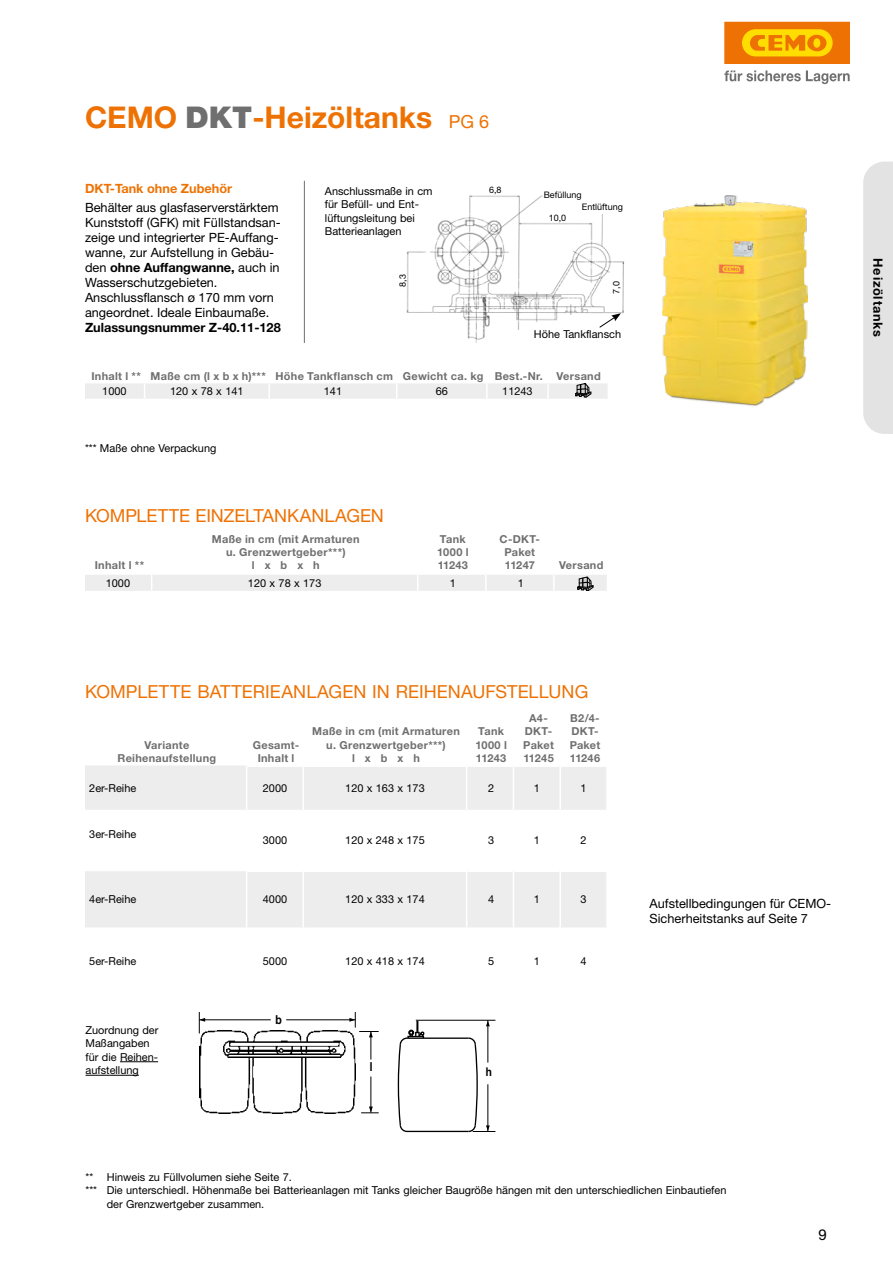
<style>
.page{position:relative;width:893px;height:1263px;background:#fff}
.page>*{position:absolute;margin:0;border:0;box-sizing:border-box;transform-origin:0 0}
.t1{font:700 30px "Helvetica Neue LT Pro";color:#ee7203}
.t2{font:18px "Helvetica Neue LT Pro";color:#ee7203}
.t3{font:15px "Helvetica Neue LT Pro";color:#000}
.t4{font:12.75px/15px "Helvetica Neue LT Pro";color:#000}
.t5{font:700 12.75px "Helvetica Neue LT Pro";color:#000}
.t6{font:700 12.75px "Helvetica Neue LT Pro";color:#ee7203}
.t7{font:700 12.75px "Helvetica Neue LT Pro";letter-spacing:.06em;color:#000}
.t8{font:700 12.45px "Helvetica Neue LT Pro";color:#000;scale:.85 1}
.t9{font:700 12px "Helvetica Neue LT Pro";color:#000;scale:.85 1}
.t10{font:10.95px/13.5px "Helvetica Neue LT Pro";color:#000}
.t11{font:700 10.95px/13.5px "Helvetica Neue LT Pro";letter-spacing:.025em;color:#706f6f;text-align:center}
.t12{font:9px "Helvetica Neue LT Pro";color:#000}
.s1{font-weight:900;color:#706f6f}
.s2{font-weight:400;font-size:18px}
.s3{font-weight:700}
</style>
<div class="page">
<div style="left:863px;top:162px;width:30px;height:272px;background:#e3e3e3"></div>
<svg style="left:397px;top:1020px;width:98px;height:113px"></svg>
<hr style="left:416px;top:1020px;width:79px;height:1px;background:#000">
<hr style="left:487px;top:1020px;width:1px;height:42px;background:#000">
<hr style="left:487px;top:1084px;width:1px;height:47px;background:#000">
<svg style="left:199px;top:1012px;width:180px;height:101px"></svg>
<hr style="left:371px;top:1076px;width:1px;height:37px;background:#000">
<img style="left:199px;top:1031px;width:157px;height:82px">
<img style="left:662px;top:196px;width:145px;height:210px">
<svg style="left:85px;top:766px;width:521px;height:161px;fill:#ededed"></svg>
<hr style="left:247px;top:764px;width:56px;height:3px;background:#fff">
<hr style="left:304px;top:764px;width:162px;height:3px;background:#fff">
<hr style="left:467px;top:764px;width:46px;height:3px;background:#fff">
<hr style="left:514px;top:764px;width:45px;height:3px;background:#fff">
<hr style="left:561px;top:764px;width:47px;height:3px;background:#fff">
<hr style="left:247px;top:869px;width:56px;height:3px;background:#fff">
<hr style="left:304px;top:869px;width:162px;height:3px;background:#fff">
<hr style="left:467px;top:869px;width:46px;height:3px;background:#fff">
<hr style="left:514px;top:869px;width:45px;height:3px;background:#fff">
<hr style="left:561px;top:869px;width:45px;height:3px;background:#fff">
<hr style="left:85px;top:870px;width:162px;height:1px;background:#fff">
<hr style="left:246px;top:765px;width:1px;height:45px;background:#fff">
<hr style="left:303px;top:765px;width:1px;height:45px;background:#fff">
<hr style="left:466px;top:765px;width:1px;height:45px;background:#fff">
<hr style="left:513px;top:765px;width:1px;height:45px;background:#fff">
<hr style="left:559px;top:765px;width:2px;height:45px;background:#fff">
<hr style="left:246px;top:811px;width:1px;height:59px;background:#fff">
<hr style="left:303px;top:811px;width:1px;height:59px;background:#fff">
<hr style="left:466px;top:811px;width:1px;height:59px;background:#fff">
<hr style="left:513px;top:811px;width:1px;height:59px;background:#fff">
<hr style="left:559px;top:811px;width:2px;height:59px;background:#fff">
<hr style="left:246px;top:871px;width:1px;height:56px;background:#fff">
<hr style="left:303px;top:870px;width:1px;height:57px;background:#fff">
<hr style="left:466px;top:870px;width:1px;height:57px;background:#fff">
<hr style="left:513px;top:870px;width:1px;height:57px;background:#fff">
<hr style="left:559px;top:870px;width:2px;height:57px;background:#fff">
<hr style="left:85px;top:810px;width:162px;height:1px;background:#fff">
<hr style="left:247px;top:810px;width:56px;height:1px;background:#fff">
<hr style="left:303px;top:810px;width:164px;height:1px;background:#fff">
<hr style="left:467px;top:810px;width:46px;height:1px;background:#fff">
<hr style="left:513px;top:810px;width:47px;height:1px;background:#fff">
<hr style="left:560px;top:810px;width:48px;height:1px;background:#fff">
<img style="left:406px;top:195px;width:218px;height:148px">
<svg style="left:599px;top:313px;width:22px;height:15px"></svg>
<div style="left:582px;top:199px;width:42px;height:15px;background:#fff"></div>
<hr style="left:120px;top:1061px;width:38px;height:1px;background:#000">
<hr style="left:86px;top:1075px;width:53px;height:1px;background:#000">
<hr style="left:304px;top:181px;width:1px;height:162px;background:#706f6f">
<div style="left:85px;top:383px;width:523px;height:16px;background:#ededed"></div>
<div style="left:85px;top:575px;width:522px;height:16px;background:#ededed"></div>
<div style="left:725px;top:22px;width:124px;height:41px;background:#ee7203"></div>
<div style="left:724px;top:22px;width:126px;height:42px;border:1px solid #ee7203"></div>
<div style="left:741px;top:28px;width:92px;height:29px;background:#fd0;border-radius:14px"></div>
<div style="left:740px;top:28px;width:94px;height:30px;border:2px solid #ee7203;border-radius:14px"></div>
<svg style="left:750px;top:35px;width:76px;height:16px"></svg>
<svg style="left:724px;top:70px;width:126px;height:14px"></svg>
<h1 class="t1" style="left:85px;top:99px;width:406px">CEMO <span class="s1">DKT</span>-Heizöltanks <span class="s2">PG 6</span></h1>
<p class="t6" style="left:85px;top:181px;width:149px">DKT-Tank ohne Zubehör</p>
<p class="t4" style="left:85px;top:200px;width:197px">Behälter aus glasfaserverstärktem<br>Kunststoff (GFK) mit Füllstandsan&shy;zeige und integrierter PE-Auffang&shy;wanne, zur Aufstellung in Gebäu&shy;den <span class="s3">ohne Auffangwanne,</span> auch in<br>Wasserschutzgebieten.<br>Anschlussflansch ø 170 mm vorn angeordnet. Ideale Einbaumaße.</p>
<p class="t5" style="left:85px;top:320px;width:197px">Zulassungsnummer Z-40.11-128</p>
<p class="t11" style="left:91px;top:369px;width:511px">Inhalt l ** Maße cm (l x b x h)*** Höhe Tankflansch cm Gewicht ca. kg Best.-Nr. Versand</p>
<p class="t10" style="left:102px;top:384px;width:26px">1000</p>
<p class="t10" style="left:170px;top:384px;width:75px">120 x 78 x 141</p>
<p class="t10" style="left:324px;top:384px;width:20px">141</p>
<p class="t10" style="left:436px;top:384px;width:14px">66</p>
<p class="t10" style="left:502px;top:384px;width:32px">11243</p>
<p class="t10" style="left:325px;top:184px;width:109px">Anschlussmaße in cm für Befüll- und Ent&shy;lüftungsleitung bei<br>Batterieanlagen</p>
<p class="t12" style="left:489px;top:185px;width:14px">6,8</p>
<p class="t12" style="left:544px;top:189px;width:39px">Befüllung</p>
<p class="t12" style="left:582px;top:201px;width:43px">Entlüftung</p>
<p class="t12" style="left:549px;top:212px;width:19px">10,0</p>
<p class="t12" style="left:397px;top:287px;width:14px;rotate:-90deg">8,3</p>
<p class="t12" style="left:611px;top:294px;width:14px;rotate:-90deg">7,0</p>
<p class="t10" style="left:534px;top:328px;width:89px">Höhe Tankflansch</p>
<p class="t10" style="left:85px;top:441px;width:133px">*** Maße ohne Verpackung</p>
<h2 class="t2" style="left:85px;top:505px;width:300px">KOMPLETTE EINZELTANKANLAGEN</h2>
<p class="t11" style="left:95px;top:558px;width:51px">Inhalt l **</p>
<p class="t11" style="left:212px;top:533px;width:149px;line-height:12.8px">Maße in cm (mit Armaturen u. Grenzwertgeber***)<br>l x b x h</p>
<p class="t11" style="left:437px;top:533px;width:33px;line-height:12.8px;text-align:left">Tank<br>1000 l<br>11243</p>
<p class="t11" style="left:500px;top:533px;width:42px;line-height:12.8px">C-DKT-<br>Paket<br>11247</p>
<p class="t10" style="left:106px;top:576px;width:26px">1000</p>
<p class="t10" style="left:248px;top:576px;width:75px">120 x 78 x 173</p>
<p class="t10" style="left:450px;top:576px;width:8px">1</p>
<p class="t10" style="left:518px;top:576px;width:8px">1</p>
<p class="t11" style="left:559px;top:558px;width:46px">Versand</p>
<h2 class="t2" style="left:85px;top:680px;width:505px">KOMPLETTE BATTERIEANLAGEN IN REIHENAUFSTELLUNG</h2>
<p class="t11" style="left:118px;top:738px;width:100px">Variante<br>Reihenaufstellung</p>
<p class="t11" style="left:253px;top:738px;width:48px">Gesamt-<br>Inhalt l</p>
<p class="t11" style="left:312px;top:724px;width:149px">Maße in cm (mit Armaturen u. Grenzwertgeber***)<br>l x b x h</p>
<p class="t11" style="left:475px;top:724px;width:33px;text-align:left">Tank<br>1000 l<br>11243</p>
<p class="t11" style="left:523px;top:711px;width:32px">A4-<br>DKT-<br>Paket<br>11245</p>
<p class="t11" style="left:570px;top:711px;width:32px;text-align:left">B2/4-<br>DKT-<br>Paket<br>11246</p>
<p class="t10" style="left:89px;top:781px;width:49px">2er-Reihe</p>
<p class="t10" style="left:263px;top:781px;width:26px">2000</p>
<p class="t10" style="left:345px;top:781px;width:81px">120 x 163 x 173</p>
<p class="t10" style="left:488px;top:781px;width:8px">2</p>
<p class="t10" style="left:534px;top:781px;width:8px">1</p>
<p class="t10" style="left:581px;top:781px;width:8px">1</p>
<p class="t10" style="left:89px;top:827px;width:49px">3er-Reihe</p>
<p class="t10" style="left:263px;top:833px;width:26px">3000</p>
<p class="t10" style="left:345px;top:833px;width:81px">120 x 248 x 175</p>
<p class="t10" style="left:488px;top:833px;width:8px">3</p>
<p class="t10" style="left:534px;top:833px;width:8px">1</p>
<p class="t10" style="left:581px;top:833px;width:8px">2</p>
<p class="t10" style="left:89px;top:892px;width:49px">4er-Reihe</p>
<p class="t10" style="left:263px;top:892px;width:26px">4000</p>
<p class="t10" style="left:345px;top:892px;width:81px">120 x 333 x 174</p>
<p class="t10" style="left:488px;top:892px;width:8px">4</p>
<p class="t10" style="left:534px;top:892px;width:8px">1</p>
<p class="t10" style="left:581px;top:892px;width:8px">3</p>
<p class="t10" style="left:89px;top:954px;width:49px">5er-Reihe</p>
<p class="t10" style="left:263px;top:954px;width:26px">5000</p>
<p class="t10" style="left:345px;top:954px;width:81px">120 x 418 x 174</p>
<p class="t10" style="left:488px;top:954px;width:8px">5</p>
<p class="t10" style="left:534px;top:954px;width:8px">1</p>
<p class="t10" style="left:581px;top:954px;width:8px">4</p>
<p class="t10" style="left:86px;top:1023px;width:74px">Zuordnung der<br>Maßangaben für die Reihen&shy;aufstellung</p>
<p class="t8" style="left:275px;top:1012px;width:9px">b</p>
<p class="t8" style="left:370px;top:1059px;width:5px">l</p>
<p class="t9" style="left:486px;top:1065px;width:9px">h</p>
<p class="t4" style="left:649px;top:895px;width:183px">Aufstellbedingungen für CEMO-<br>Sicherheitstanks auf Seite 7</p>
<p class="t10" style="left:86px;top:1170px;width:208px">** Hinweis zu Füllvolumen siehe Seite 7.</p>
<p class="t10" style="left:86px;top:1183px;width:642px">*** Die unterschiedl. Höhenmaße bei Batterieanlagen mit Tanks gleicher Baugröße hängen mit den unterschiedlichen Einbautiefen</p>
<p class="t10" style="left:107px;top:1197px;width:159px">der Grenzwertgeber zusammen.</p>
<h3 class="t3" style="left:819px;top:1225px;width:10px">9</h3>
<p class="t7" style="left:886px;top:258px;width:80px;rotate:90deg">Heizöltanks</p>
</div>
